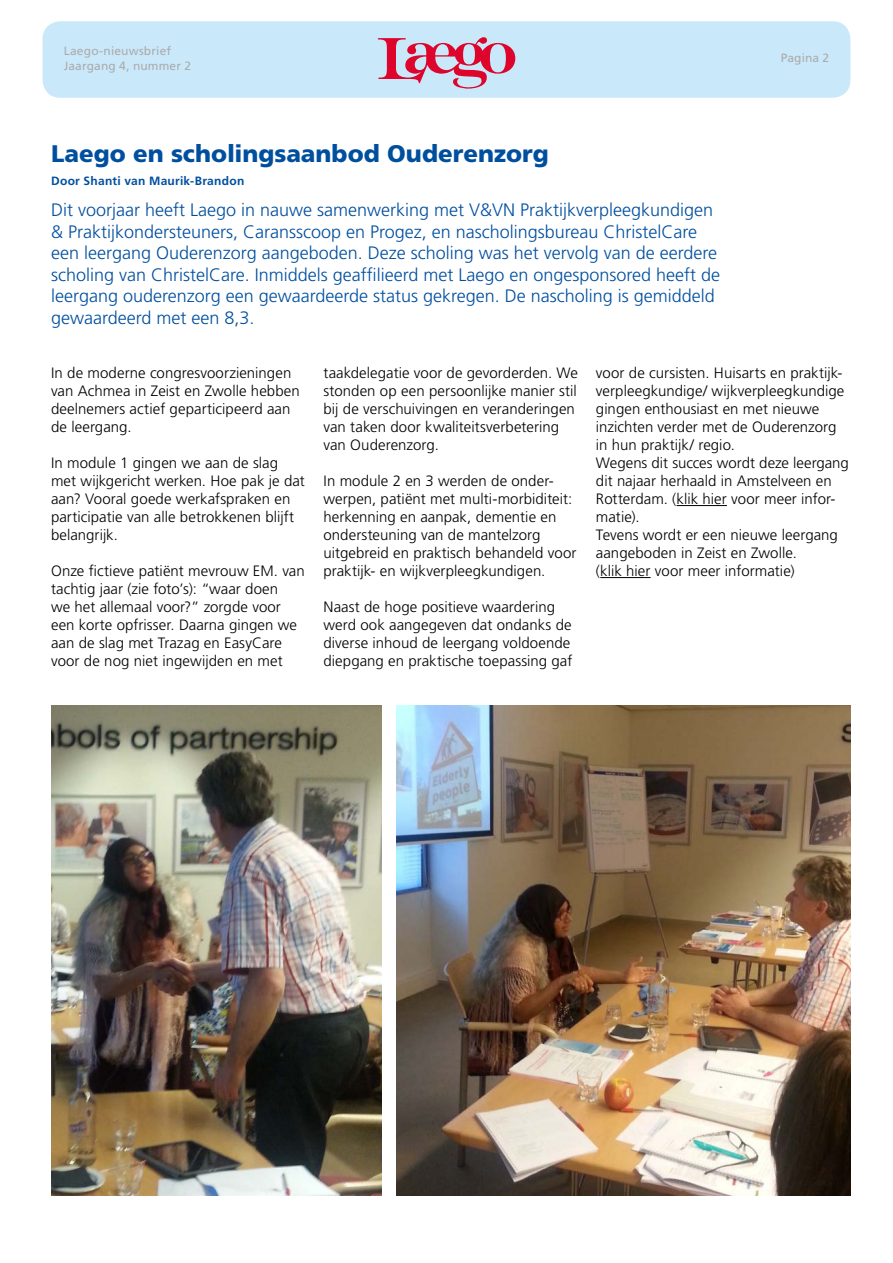
<style>
.page{position:relative;width:893px;height:1263px;background:#fff}
.page>*{position:absolute;margin:0;border:0;box-sizing:border-box;transform-origin:0 0}
.t1{font:900 24px "Frutiger";color:#004f9f}
.t2{font:300 18px/21.6px "Frutiger";color:#004f9f}
.t3{font:300 15px/18px "Frutiger";letter-spacing:.005em;color:#000}
.t4{font:12px/15px "Frutiger";letter-spacing:.01em;color:#acabab}
.t5{font:700 12px "Frutiger";letter-spacing:.025em;color:#004f9f}
</style>
<div class="page">
<div style="left:43px;top:21px;width:807px;height:77px;background:#c9e9fb;border-radius:18px"></div>
<svg style="left:378px;top:37px;width:137px;height:52px"></svg>
<hr style="left:677px;top:505px;width:50px;height:1px;background:#000">
<hr style="left:600px;top:577px;width:51px;height:1px;background:#000">
<img style="left:397px;top:706px;width:453px;height:490px">
<img style="left:51px;top:706px;width:331px;height:490px">
<p class="t4" style="left:64px;top:44px;width:129px">Laego-nieuwsbrief<br>Jaargang 4, nummer 2</p>
<p class="t4" style="left:781px;top:51px;width:50px">Pagina 2</p>
<h1 class="t1" style="left:51px;top:139px;width:499px">Laego en scholingsaanbod Ouderenzorg</h1>
<p class="t5" style="left:51px;top:173px;width:195px">Door Shanti van Maurik-Brandon</p>
<p class="t2" style="left:51px;top:199px;width:671px">Dit voorjaar heeft Laego in nauwe samenwerking met V&amp;VN Praktijkverpleegkundigen &amp; Praktijkondersteuners, Caransscoop en Progez, en nascholingsbureau ChristelCare een leergang Ouderenzorg aangeboden. Deze scholing was het vervolg van de eerdere scholing van ChristelCare. Inmiddels geaffilieerd met Laego en ongesponsored heeft de leergang ouderenzorg een gewaardeerde status gekregen. De nascholing is gemiddeld gewaardeerd met een 8,3.</p>
<p class="t3" style="left:51px;top:364px;width:250px">In de moderne congresvoorzieningen van Achmea in Zeist en Zwolle hebben deelnemers actief geparticipeerd aan de leergang.</p>
<p class="t3" style="left:51px;top:454px;width:255px">In module 1 gingen we aan de slag met wijkgericht werken. Hoe pak je dat aan? Vooral goede werkafspraken en participatie van alle betrokkenen blijft belangrijk.</p>
<p class="t3" style="left:51px;top:562px;width:255px">Onze fictieve patiënt mevrouw EM. van tachtig jaar (zie foto’s): “waar doen<br>we het allemaal voor?” zorgde voor een korte opfrisser. Daarna gingen we aan de slag met Trazag en EasyCare voor de nog niet ingewijden en met</p>
<p class="t3" style="left:323px;top:364px;width:256px">taakdelegatie voor de gevorderden. We stonden op een persoonlijke manier stil bij de verschuivingen en veranderingen van taken door kwaliteitsverbetering van Ouderenzorg.</p>
<p class="t3" style="left:323px;top:472px;width:255px">In module 2 en 3 werden de onder&shy;werpen, patiënt met multi-morbiditeit: herkenning en aanpak, dementie en ondersteuning van de mantelzorg uitgebreid en praktisch behandeld voor praktijk- en wijkverpleegkundigen.</p>
<p class="t3" style="left:323px;top:598px;width:250px">Naast de hoge positieve waardering werd ook aangegeven dat ondanks de diverse inhoud de leergang voldoende diepgang en praktische toepassing gaf</p>
<p class="t3" style="left:596px;top:364px;width:254px">voor de cursisten. Huisarts en praktijk&shy;verpleegkundige/ wijkverpleegkundige gingen enthousiast en met nieuwe inzichten verder met de Ouderenzorg in hun praktijk/ regio.<br>Wegens dit succes wordt deze leergang dit najaar herhaald in Amstelveen en Rotterdam. (klik hier voor meer infor&shy;matie).<br>Tevens wordt er een nieuwe leergang aangeboden in Zeist en Zwolle.<br>(klik hier voor meer informatie)</p>
</div>
